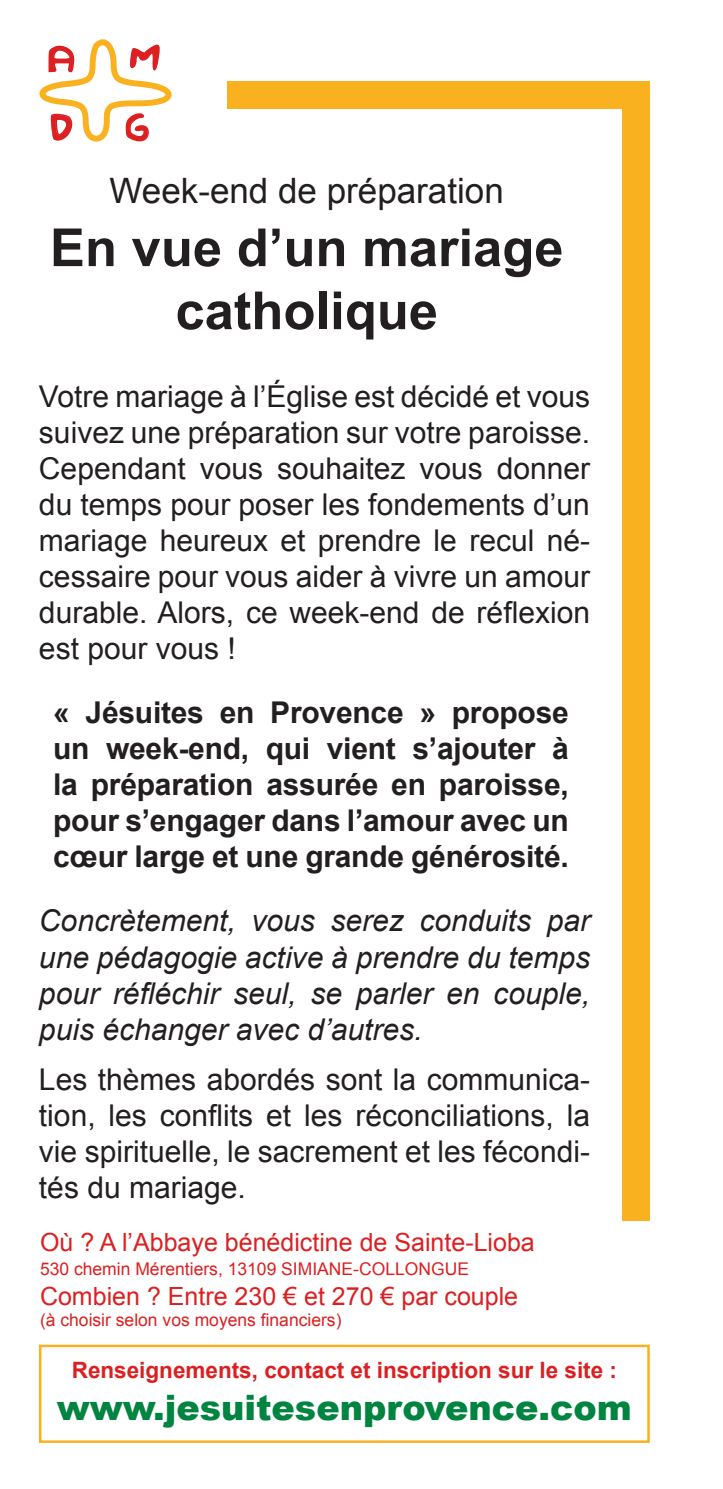
<style>
.page{position:relative;width:723px;height:1489px;background:#fff}
.page>*{position:absolute;margin:0;border:0;box-sizing:border-box;transform-origin:0 0}
.t1{font:700 52.5px/63px "Arial";color:#231f20;text-align:center}
.t2{font:35.5px "Paint Letters";color:#dc2021}
.t3{font:900 35px "Arial";color:#008440}
.t4{font:35px "Arial";color:#231f20}
.t5{font:30px/36px "Arial";color:#231f20;text-align:justify}
.t6{font:700 30px/36px "Arial";letter-spacing:-.01em;color:#231f20;text-align:justify}
.t7{font:italic 30px/36px "Arial";color:#231f20;text-align:justify}
.t8{font:29.5px "Paint Letters";color:#dc2021}
.t9{font:26.5px "Paint Letters";color:#dc2021}
.t10{font:25px "Arial";color:#dc2021}
.t11{font:700 22.5px "Arial";color:#dc2021}
.t12{font:17.5px "Arial";color:#dc2021}
</style>
<div class="page">
<div style="left:622px;top:81px;width:28px;height:1140px;background:#f9b120"></div>
<div style="left:227px;top:81px;width:423px;height:28px;background:#f9b120"></div>
<svg style="left:39px;top:39px;width:133px;height:103px"></svg>
<div style="left:39px;top:1344px;width:611px;height:98px;border:2px solid #f9b120"></div>
<p class="t9" style="left:49px;top:45px;width:26px">A</p>
<p class="t2" style="left:130px;top:41px;width:30px">M</p>
<p class="t2" style="left:51px;top:113px;width:22px">D</p>
<p class="t8" style="left:126px;top:112px;width:24px">G</p>
<p class="t4" style="left:109px;top:168px;width:396px">Week-end de préparation</p>
<h1 class="t1" style="left:50px;top:218px;width:515px">En vue d’un mariage catholique</h1>
<p class="t5" style="left:39px;top:378px;width:552px">Votre mariage à l’Église est décidé et vous suivez une préparation sur votre paroisse.<br>Cependant vous souhaitez vous donner du temps pour poser les fondements d’un mariage heureux et prendre le recul né&shy;cessaire pour vous aider à vivre un amour durable. Alors, ce week-end de réflexion est pour vous !</p>
<p class="t6" style="left:53px;top:695px;width:517px">« Jésuites en Provence » propose un week-end, qui vient s’ajouter à la préparation assurée en paroisse, pour s’engager dans l’amour avec un cœur large et une grande générosité.</p>
<p class="t7" style="left:39px;top:903px;width:552px">Concrètement, vous serez conduits par une pédagogie active à prendre du temps pour réfléchir seul, se parler en couple, puis échanger avec d’autres.</p>
<p class="t5" style="left:39px;top:1061px;width:552px">Les thèmes abordés sont la communica&shy;tion, les conflits et les réconciliations, la vie spirituelle, le sacrement et les fécondi&shy;tés du mariage.</p>
<p class="t10" style="left:40px;top:1225px;width:496px">Où ? A l’Abbaye bénédictine de Sainte-Lioba</p>
<p class="t12" style="left:40px;top:1256px;width:430px">530 chemin Mérentiers, 13109 SIMIANE-COLLONGUE</p>
<p class="t10" style="left:40px;top:1279px;width:480px">Combien ? Entre 230 € et 270 € par couple</p>
<p class="t12" style="left:40px;top:1307px;width:303px">(à choisir selon vos moyens financiers)</p>
<p class="t11" style="left:72px;top:1354px;width:547px">Renseignements, contact et inscription sur le site :</p>
<p class="t3" style="left:57px;top:1381px;width:576px">www.jesuitesenprovence.com</p>
</div>
